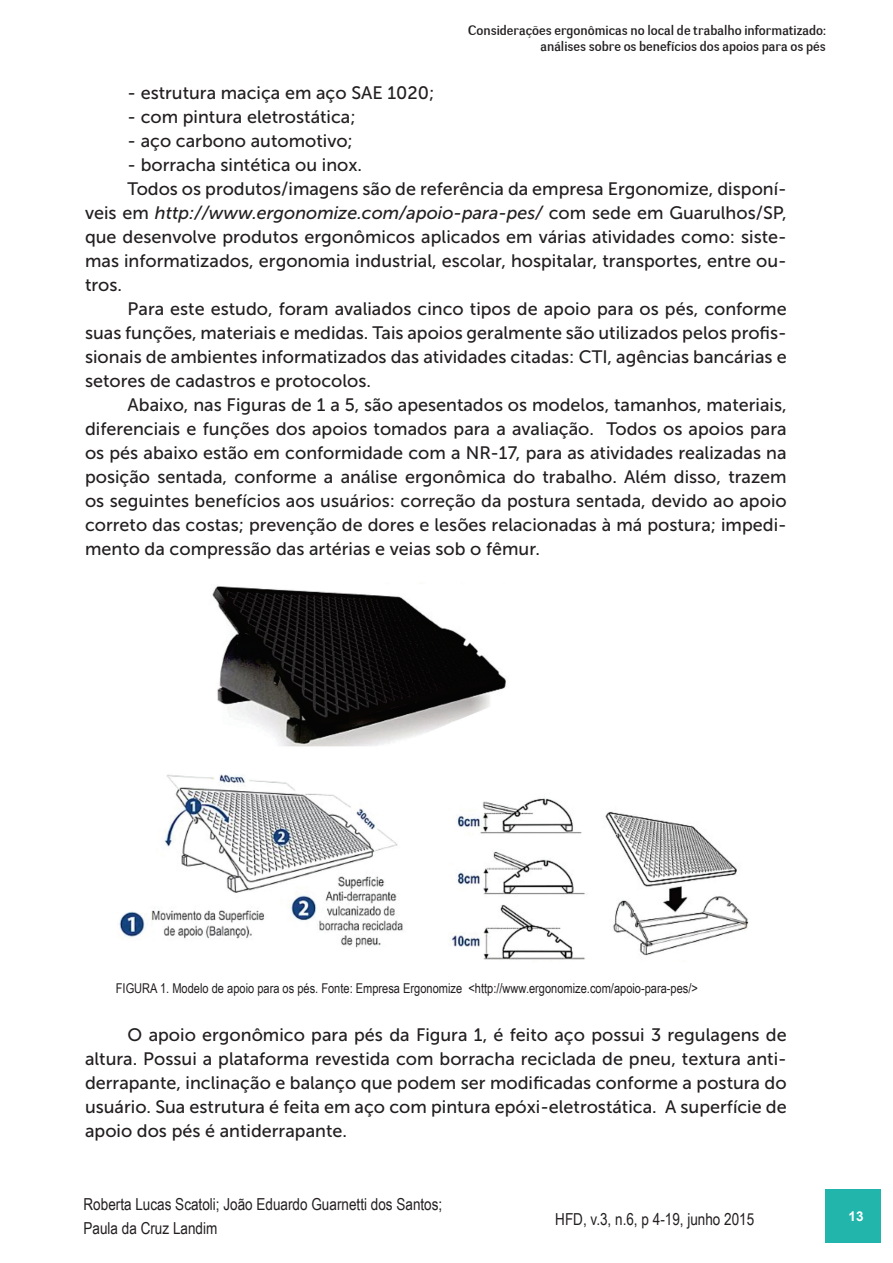
<style>
.page{position:relative;width:893px;height:1263px;background:#fff}
.page>*{position:absolute;margin:0;border:0;box-sizing:border-box;transform-origin:0 0}
.Corpo{font:18px/24px "Museo Sans 500";color:#231f20;text-align:justify}
.Corpo-2{font:16.5px "Arial Narrow";color:#231f20}
.autores_rodapé{font:16.5px "Arial Narrow";color:#231f20}
.nome_artigo{font:13.5px/16.2px "Negotiate Free";color:#231f20;text-align:right}
.legenda{font:13.5px "Arial Narrow";color:#231f20}
.t1{font:700 13.5px "Arial";color:#fff}
.s1{font-style:italic}
</style>
<div class="page">
<div style="left:825px;top:1189px;width:55px;height:53px;background:#22b5ab"></div>
<img style="left:119px;top:583px;width:630px;height:377px">
<p class="nome_artigo" style="left:468px;top:22px;width:359px">Considerações ergonômicas no local de trabalho informatizado: análises sobre os benefícios dos apoios para os pés</p>
<p class="Corpo" style="left:128px;top:80px;width:308px">- estrutura maciça em aço SAE 1020;</p>
<p class="Corpo" style="left:128px;top:104px;width:230px">- com pintura eletrostática;</p>
<p class="Corpo" style="left:128px;top:128px;width:227px">- aço carbono automotivo;</p>
<p class="Corpo" style="left:128px;top:152px;width:236px">- borracha sintética ou inox.</p>
<p class="Corpo" style="left:85px;top:176px;width:703px;text-indent:43px">Todos os produtos/imagens são de referência da empresa Ergonomize, disponí&shy;veis em <span class="s1">http://www.ergonomize.com/apoio-para-pes/</span> com sede em Guarulhos/SP, que desenvolve produtos ergonômicos aplicados em várias atividades como: siste&shy;mas informatizados, ergonomia industrial, escolar, hospitalar, transportes, entre ou&shy;tros.</p>
<p class="Corpo" style="left:85px;top:296px;width:703px;text-indent:43px">Para este estudo, foram avaliados cinco tipos de apoio para os pés, conforme suas funções, materiais e medidas. Tais apoios geralmente são utilizados pelos profis&shy;sionais de ambientes informatizados das atividades citadas: CTI, agências bancárias e setores de cadastros e protocolos.</p>
<p class="Corpo" style="left:85px;top:392px;width:703px;text-indent:43px">Abaixo, nas Figuras de 1 a 5, são apesentados os modelos, tamanhos, materiais, diferenciais e funções dos apoios tomados para a avaliação. Todos os apoios para os pés abaixo estão em conformidade com a NR-17, para as atividades realizadas na posição sentada, conforme a análise ergonômica do trabalho. Além disso, trazem os seguintes benefícios aos usuários: correção da postura sentada, devido ao apoio correto das costas; prevenção de dores e lesões relacionadas à má postura; impedi&shy;mento da compressão das artérias e veias sob o fêmur.</p>
<p class="legenda" style="left:116px;top:978px;width:584px">FIGURA 1. Modelo de apoio para os pés. Fonte: Empresa Ergonomize &lt;http://www.ergonomize.com/apoio-para-pes/&gt;</p>
<p class="Corpo" style="left:85px;top:1023px;width:703px;text-indent:43px">O apoio ergonômico para pés da Figura 1, é feito aço possui 3 regulagens de altura. Possui a plataforma revestida com borracha reciclada de pneu, textura anti&shy;derrapante, inclinação e balanço que podem ser modificadas conforme a postura do usuário. Sua estrutura é feita em aço com pintura epóxi-eletrostática. A superfície de apoio dos pés é antiderrapante.</p>
<p class="Corpo-2" style="left:84px;top:1192px;width:360px">Roberta Lucas Scatoli; João Eduardo Guarnetti dos Santos;</p>
<p class="Corpo-2" style="left:84px;top:1216px;width:135px">Paula da Cruz Landim</p>
<p class="autores_rodapé" style="left:555px;top:1206px;width:201px">HFD, v.3, n.6, p 4-19, junho 2015</p>
<p class="t1" style="left:849px;top:1207px;width:17px">13</p>
</div>
